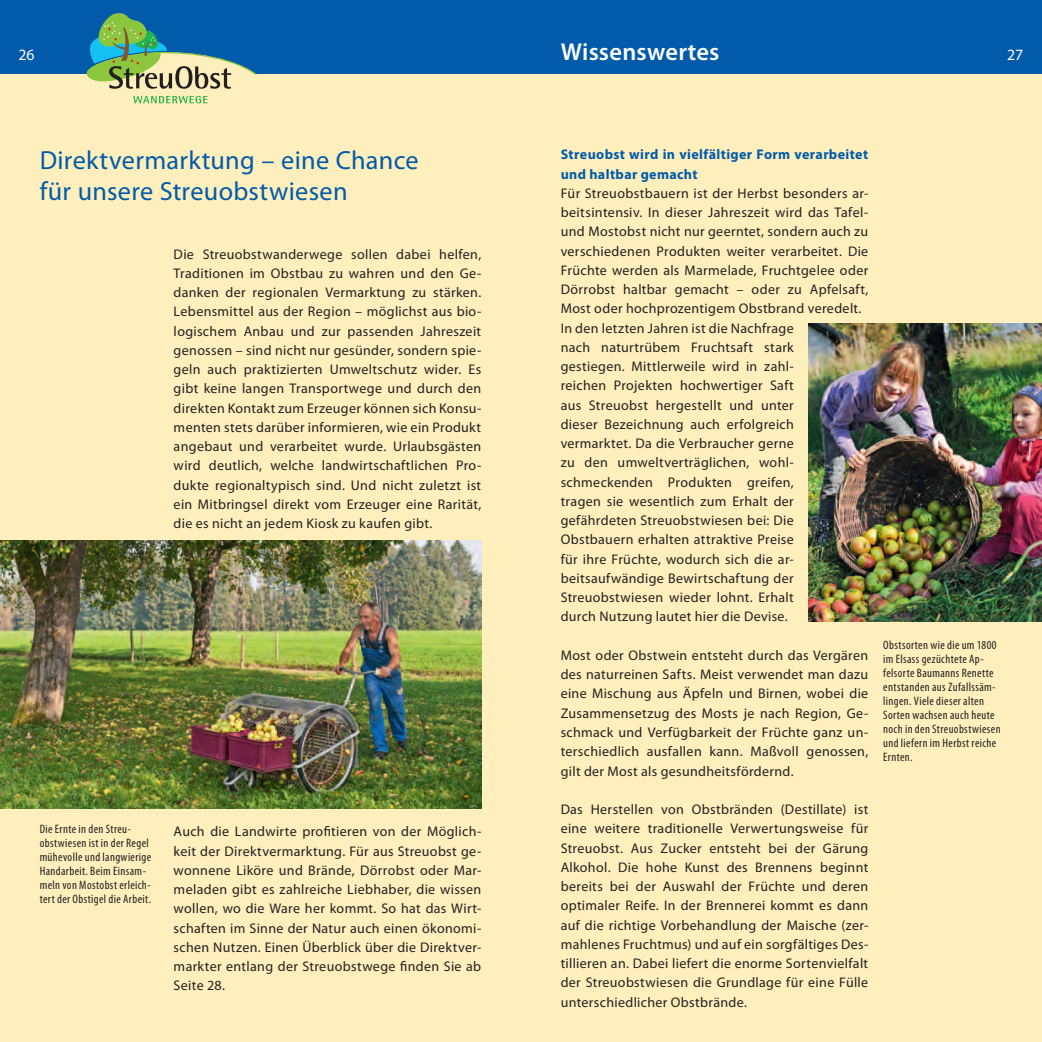
<style>
.page{position:relative;width:1042px;height:1042px;background:#fff}
.page>*{position:absolute;margin:0;border:0;box-sizing:border-box;transform-origin:0 0}
.t1{font:26.25px/31.5px "Myriad Pro";letter-spacing:.01em;color:#015aaa}
.t2{font:600 24.5px "Myriad Pro";letter-spacing:.01em;color:#fff}
.t3{font:15.75px "Myriad Pro";color:#fff}
.t4{font:14px/19.2px "Myriad Pro";letter-spacing:.025em;color:#231f20;text-align:justify}
.t5{font:700 14px/19.2px "Myriad Pro";letter-spacing:.025em;color:#015aaa}
.t6{font:condensed 12.25px/14px "Myriad Pro";letter-spacing:.03em;color:#231f20}
</style>
<div class="page">
<div style="left:0;top:0;width:521px;height:74px;background:#015aaa"></div>
<div style="left:521px;top:0;width:521px;height:74px;background:#015aaa"></div>
<div style="left:0;top:74px;width:521px;height:968px;background:#feefbc"></div>
<div style="left:521px;top:74px;width:521px;height:968px;background:#feefbc"></div>
<svg style="left:86px;top:13px;width:170px;height:90px"></svg>
<img style="left:0;top:541px;width:481px;height:268px">
<img style="left:809px;top:324px;width:233px;height:297px">
<p class="t3" style="left:19px;top:45px;width:18px">26</p>
<h2 class="t2" style="left:561px;top:36px;width:160px">Wissenswertes</h2>
<p class="t3" style="left:1007px;top:45px;width:18px">27</p>
<h1 class="t1" style="left:40px;top:144px;width:380px">Direktvermarktung – eine Chance für unsere Streuobstwiesen</h1>
<p class="t4" style="left:174px;top:244px;width:309px">Die Streuobstwanderwege sollen dabei helfen, Traditionen im Obstbau zu wahren und den Ge&shy;danken der regionalen Vermarktung zu stärken.<br>Lebensmittel aus der Region – möglichst aus bio&shy;logischem Anbau und zur passenden Jahreszeit genossen – sind nicht nur gesünder, sondern spie&shy;geln auch praktizierten Umweltschutz wider. Es gibt keine langen Transportwege und durch den direkten Kontakt zum Erzeuger können sich Konsu&shy;menten stets darüber informieren, wie ein Produkt angebaut und verarbeitet wurde. Urlaubsgästen wird deutlich, welche landwirtschaftlichen Pro&shy;dukte regionaltypisch sind. Und nicht zuletzt ist ein Mitbringsel direkt vom Erzeuger eine Rarität, die es nicht an jedem Kiosk zu kaufen gibt.</p>
<p class="t6" style="left:40px;top:821px;width:113px">Die Ernte in den Streu&shy;obstwiesen ist in der Regel mühevolle und langwierige<br>Handarbeit. Beim Einsam&shy;meln von Mostobst erleich&shy;tert der Obstigel die Arbeit.</p>
<p class="t4" style="left:174px;top:821px;width:309px">Auch die Landwirte profitieren von der Möglich&shy;keit der Direktvermarktung. Für aus Streuobst ge&shy;wonnene Liköre und Brände, Dörrobst oder Mar&shy;meladen gibt es zahlreiche Liebhaber, die wissen wollen, wo die Ware her kommt. So hat das Wirt&shy;schaften im Sinne der Natur auch einen ökonomi&shy;schen Nutzen. Einen Überblick über die Direktver&shy;markter entlang der Streuobstwege finden Sie ab Seite 28.</p>
<p class="t5" style="left:561px;top:145px;width:309px">Streuobst wird in vielfältiger Form verarbeitet und haltbar gemacht</p>
<p class="t4" style="left:561px;top:183px;width:309px;text-align:left">Für Streuobstbauern ist der Herbst besonders ar&shy;beitsintensiv. In dieser Jahreszeit wird das Tafel&shy;und Mostobst nicht nur geerntet, sondern auch zu verschiedenen Produkten weiter verarbeitet. Die Früchte werden als Marmelade, Fruchtgelee oder Dörrobst haltbar gemacht – oder zu Apfelsaft, Most oder hochprozentigem Obstbrand veredelt.<br>In den letzten Jahren ist die Nachfrage<br>nach naturtrübem Fruchtsaft stark<br>gestiegen. Mittlerweile wird in zahl-<br>reichen Projekten hochwertiger Saft<br>aus Streuobst hergestellt und unter<br>dieser Bezeichnung auch erfolgreich<br>vermarktet. Da die Verbraucher gerne<br>zu den umweltverträglichen, wohl&shy;schmeckenden Produkten greifen,<br>tragen sie wesentlich zum Erhalt der gefährdeten Streuobstwiesen bei: Die Obstbauern erhalten attraktive Preise<br>für ihre Früchte, wodurch sich die ar&shy;beitsaufwändige Bewirtschaftung der Streuobstwiesen wieder lohnt. Erhalt<br>durch Nutzung lautet hier die Devise.</p>
<p class="t4" style="left:561px;top:645px;width:309px">Most oder Obstwein entsteht durch das Vergären des naturreinen Safts. Meist verwendet man dazu eine Mischung aus Äpfeln und Birnen, wobei die Zusammensetzug des Mosts je nach Region, Ge&shy;schmack und Verfügbarkeit der Früchte ganz un&shy;terschiedlich ausfallen kann. Maßvoll genossen, gilt der Most als gesundheitsfördernd.</p>
<p class="t4" style="left:561px;top:799px;width:309px">Das Herstellen von Obstbränden (Destillate) ist eine weitere traditionelle Verwertungsweise für Streuobst. Aus Zucker entsteht bei der Gärung Alkohol. Die hohe Kunst des Brennens beginnt bereits bei der Auswahl der Früchte und deren optimaler Reife. In der Brennerei kommt es dann auf die richtige Vorbehandlung der Maische (zer&shy;mahlenes Fruchtmus) und auf ein sorgfältiges Des&shy;tillieren an. Dabei liefert die enorme Sortenvielfalt der Streuobstwiesen die Grundlage für eine Fülle unterschiedlicher Obstbrände.</p>
<p class="t6" style="left:883px;top:638px;width:119px">Obstsorten wie die um 1800 im Elsass gezüchtete Ap&shy;felsorte Baumanns Renette entstanden aus Zufallssäm&shy;lingen. Viele dieser alten<br>Sorten wachsen auch heute noch in den Streuobstwiesen und liefern im Herbst reiche<br>Ernten.</p>
</div>
